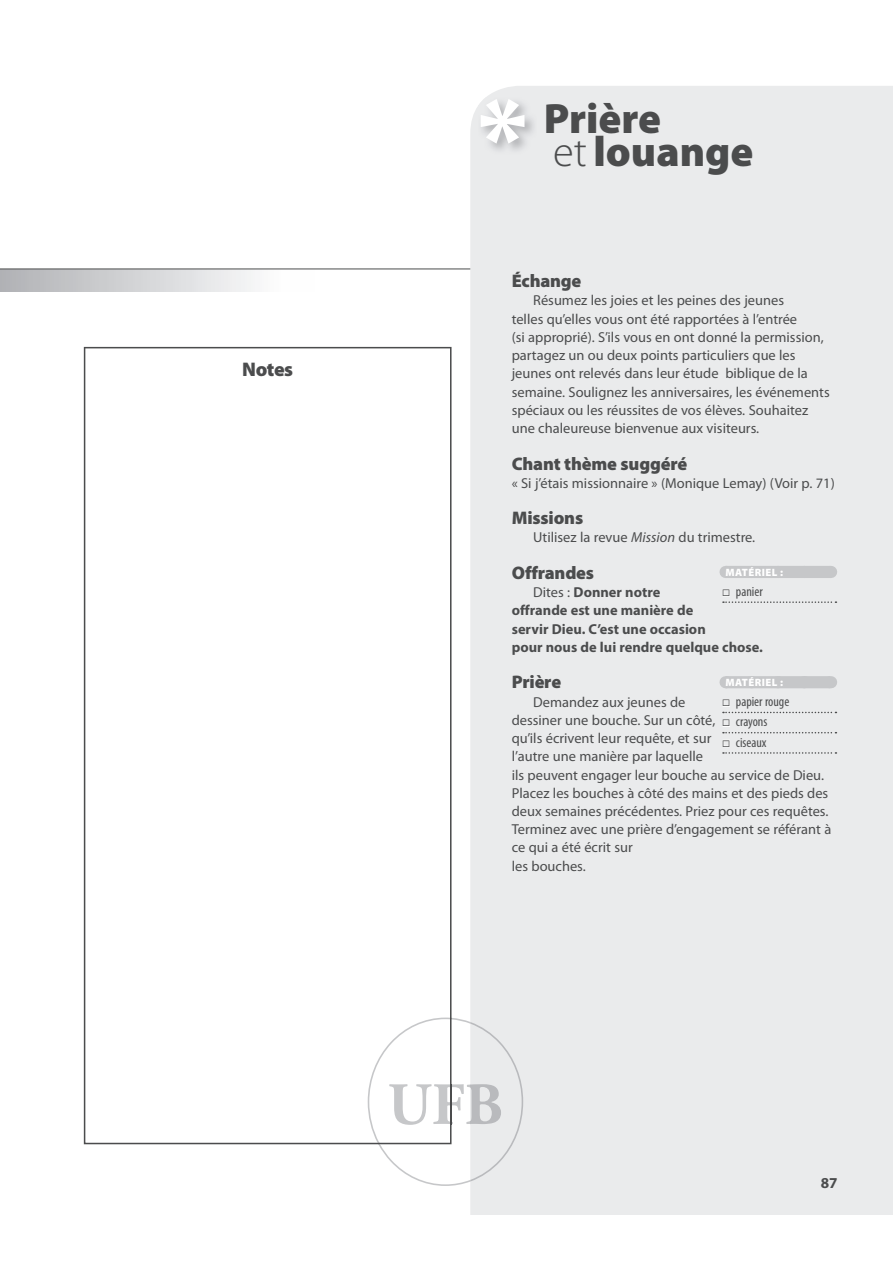
<style>
.page{position:relative;width:893px;height:1263px;background:#fff}
.page>*{position:absolute;margin:0;border:0;box-sizing:border-box;transform-origin:0 0}
.t1{font:900 106.35px "Myriad Pro";color:#fff}
.t2{font:700 59.85px "Adobe Garamond Pro";color:#c6c7c9}
.t3{font:900 42.6px/33.5px "Myriad Pro";color:#4b4c4d}
.t4{font:900 19.8px "Myriad Pro";letter-spacing:-.02em;color:#4b4c4d}
.t5{font:900 18.3px "Myriad Pro";letter-spacing:-.01em;color:#4b4c4d}
.t6{font:700 15.15px "Myriad Pro";color:#4b4c4d}
.t7{font:14.4px/18.3px "Myriad Pro";color:#4b4c4d}
.t8{font:700 14.4px/18.3px "Myriad Pro";color:#4b4c4d}
.t9{font:condensed 13.65px/20.2px "Myriad Pro";color:#4b4c4d}
.t10{font:900 10.65px "Myriad Pro";letter-spacing:.04em;color:#fff}
.s1{font-weight:300}
.s2{font-style:italic}
.s3{font-weight:400}
</style>
<div class="page">
<div style="left:0;top:269px;width:314px;height:22px;background:linear-gradient(to right,#b0b1b5,#fff)"></div>
<hr style="left:0;top:269px;width:893px;height:1px;background:#4b4c4d">
<div style="left:470px;top:86px;width:423px;height:1128px;background:#eaebec"></div>
<img style="left:478px;top:97px;width:59px;height:58px">
<div style="left:725px;top:566px;width:105px;height:12px;background:#c6c7c9"></div>
<svg style="left:830px;top:566px;width:1px;height:12px"></svg>
<svg style="left:84px;top:347px;width:367px;height:797px"></svg>
<div style="left:725px;top:676px;width:105px;height:12px;background:#c6c7c9"></div>
<svg style="left:830px;top:676px;width:1px;height:12px"></svg>
<svg style="left:368px;top:1018px;width:155px;height:168px"></svg>
<div style="left:470px;top:1084px;width:31px;height:41px;background:#eaebec"></div>
<hr style="left:450px;top:1084px;width:1px;height:41px;background:#4b4c4d">
<svg style="left:722px;top:589px;width:114px;height:14px;background:#e4e5e6"></svg>
<svg style="left:722px;top:699px;width:114px;height:14px;background:#e4e5e6"></svg>
<svg style="left:722px;top:719px;width:114px;height:14px;background:#e5e6e7"></svg>
<svg style="left:722px;top:739px;width:114px;height:15px;background:#e4e5e6"></svg>
<h3 class="t4" style="left:242px;top:362px;width:52px">Notes</h3>
<h1 class="t1" style="left:477px;top:96px;width:52px">*</h1>
<h3 class="t3" style="left:544px;top:104px;width:211px">Prière<br><span class="s1">et</span> louange</h3>
<p class="t5" style="left:512px;top:274px;width:71px">Échange</p>
<p class="t7" style="left:512px;top:292px;width:319px;text-indent:22px">Résumez les joies et les peines des jeunes<br>telles qu’elles vous ont été rapportées à l’entrée<br>(si approprié). S’ils vous en ont donné la permission, partagez un ou deux points particuliers que les jeunes ont relevés dans leur étude biblique de la semaine. Soulignez les anniversaires, les événements spéciaux ou les réussites de vos élèves. Souhaitez une chaleureuse bienvenue aux visiteurs.</p>
<p class="t5" style="left:512px;top:456px;width:177px">Chant thème suggéré</p>
<p class="t7" style="left:512px;top:475px;width:324px">« Si j’étais missionnaire » (Monique Lemay) (Voir p. 71)</p>
<p class="t5" style="left:512px;top:511px;width:73px">Missions</p>
<p class="t7" style="left:533px;top:529px;width:223px">Utilisez la revue <span class="s2">Mission</span> du trimestre.</p>
<p class="t5" style="left:512px;top:566px;width:84px">Offrandes</p>
<p class="t8" style="left:512px;top:584px;width:253px;text-indent:22px"><span class="s3">Dites :</span> Donner notre<br>offrande est une manière de<br>servir Dieu. C’est une occasion<br>pour nous de lui rendre quelque chose.</p>
<p class="t5" style="left:512px;top:675px;width:51px">Prière</p>
<p class="t7" style="left:512px;top:694px;width:321px;text-indent:22px">Demandez aux jeunes de<br>dessiner une bouche. Sur un côté,<br>qu’ils écrivent leur requête, et sur<br>l’autre une manière par laquelle<br>ils peuvent engager leur bouche au service de Dieu.<br>Placez les bouches à côté des mains et des pieds des deux semaines précédentes. Priez pour ces requêtes.<br>Terminez avec une prière d’engagement se référant à ce qui a été écrit sur<br>les bouches.</p>
<p class="t10" style="left:725px;top:568px;width:59px">MATÉRIEL :</p>
<p class="t9" style="left:736px;top:582px;width:28px">panier</p>
<p class="t10" style="left:725px;top:678px;width:59px">MATÉRIEL :</p>
<p class="t9" style="left:736px;top:692px;width:55px">papier rouge crayons ciseaux</p>
<h2 class="t2" style="left:388px;top:1068px;width:117px">UFB</h2>
<p class="t6" style="left:821px;top:1177px;width:18px">87</p>
</div>
